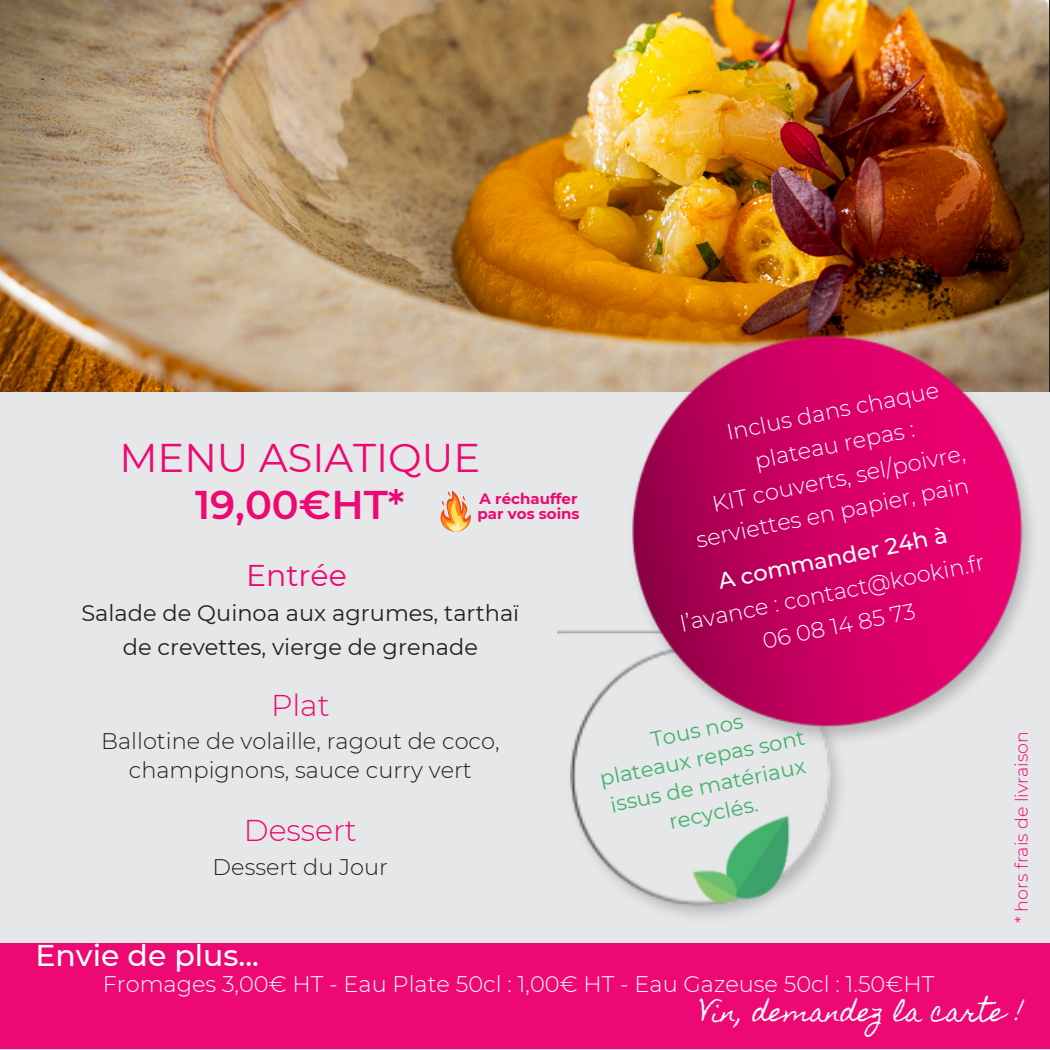
<style>
.page{position:relative;width:1050px;height:1050px;background:#e6e7e8}
.page>*{position:absolute;margin:0;border:0;box-sizing:border-box;transform-origin:0 0}
.t1{font:40px/47px "Montserrat";color:#ed0873;text-align:center}
.t2{font:500 30px "Montserrat";color:#fff}
.t3{font:300 30px "Montserrat";color:#ed0873}
.t4{font:30px "Montserrat";color:#ed0873}
.t5{font:25px "Homemade Apple";color:#fff}
.t6{font:300 22.5px/34px "Montserrat";color:#fff;text-align:center}
.t7{font:300 22.5px/28px "Montserrat";color:#231f20;text-align:center}
.t8{font:22.5px/33.8px "Montserrat";color:#231f20;text-align:center}
.t9{font:500 22.5px "Montserrat";color:#fff}
.t10{font:21.25px/28.2px "Montserrat";color:#43b26c;text-align:center}
.t11{font:300 17.5px "Montserrat";color:#ed0873}
.t12{font:700 15px/15px "Montserrat";color:#ed0873}
.s1{font-weight:600}
</style>
<div class="page">
<img style="left:0;top:0;width:1048px;height:392px">
<div style="left:0;top:944px;width:1049px;height:105px;background:#ed0873"></div>
<img style="left:557px;top:630px;width:284px;height:276px">
<img style="left:615px;top:333px;width:426px;height:412px">
<img style="left:680px;top:803px;width:130px;height:114px">
<svg style="left:440px;top:490px;width:31px;height:42px"></svg>
<h4 class="t1" style="left:119px;top:434px;width:362px">MENU ASIATIQUE<br><span class="s1">19,00€HT*</span></h4>
<h2 class="t12" style="left:478px;top:491px;width:103px">A réchauffer par vos soins</h2>
<p class="t4" style="left:246px;top:557px;width:102px">Entrée</p>
<p class="t8" style="left:81px;top:596px;width:439px">Salade de Quinoa aux agrumes, tarthaï de crevettes, vierge de grenade</p>
<h4 class="t3" style="left:271px;top:687px;width:60px">Plat</h4>
<h4 class="t7" style="left:101px;top:727px;width:400px">Ballotine de volaille, ragout de coco, champignons, sauce curry vert</h4>
<h1 class="t3" style="left:244px;top:812px;width:115px">Dessert</h1>
<h1 class="t7" style="left:213px;top:853px;width:177px">Dessert du Jour</h1>
<p class="t6" style="left:723px;top:417px;width:218px;rotate:-12deg">Inclus dans chaque</p>
<h4 class="t6" style="left:702px;top:455px;width:259px;rotate:-12deg">plateau repas :<br>KIT couverts, sel/poivre,</h4>
<h4 class="t6" style="left:693px;top:524px;width:279px;rotate:-12deg">serviettes en papier, pain</h4>
<h6 class="t9" style="left:716px;top:569px;width:235px;rotate:-12deg">A commander 24h à</h6>
<p class="t6" style="left:677px;top:608px;width:312px;rotate:-12deg">l’avance : contact@kookin.fr<br>06 08 14 85 73</p>
<h5 class="t10" style="left:591px;top:738px;width:210px;rotate:-12deg">Tous nos<br>plateaux repas sont issus de matériaux recyclés.</h5>
<h3 class="t2" style="left:35px;top:937px;width:225px">Envie de plus...</h3>
<p class="t11" style="left:1011px;top:923px;width:193px;rotate:-90deg">* hors frais de livraison</p>
<h4 class="t6" style="left:103px;top:967px;width:833px">Fromages 3,00€ HT - Eau Plate 50cl : 1,00€ HT - Eau Gazeuse 50cl : 1.50€HT</h4>
<p class="t5" style="left:699px;top:998px;width:326px">Vin, demandez la carte !</p>
</div>
